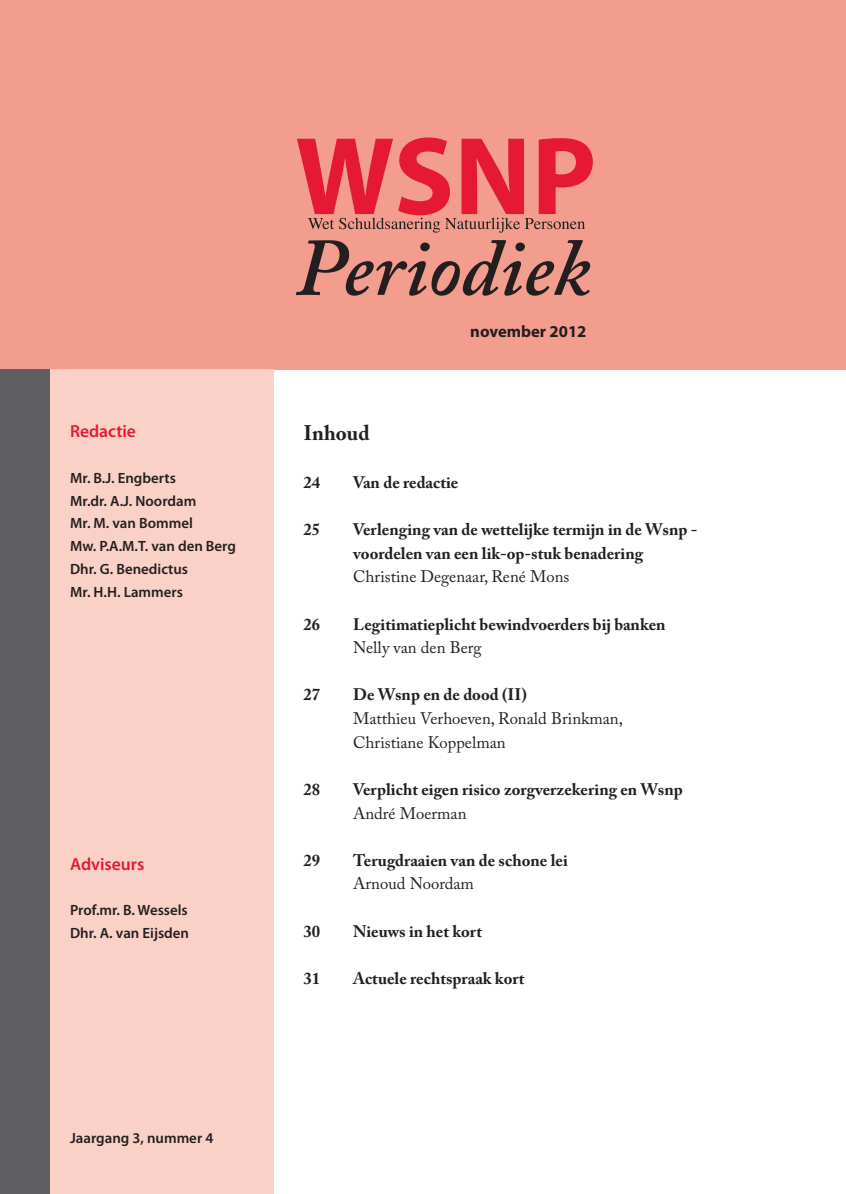
<style>
.page{position:relative;width:846px;height:1194px;background:#fff}
.page>*{position:absolute;margin:0;border:0;box-sizing:border-box;transform-origin:0 0}
.t1{font:700 21px "Adobe Caslon Pro";color:#231f20}
.t2{font:600 17.5px "Myriad Pro";color:#e51836}
.t3{font:700 16.62px/23.6px "Adobe Caslon Pro";color:#231f20}
.t4{font:16.62px/23.6px "Adobe Caslon Pro";color:#231f20}
.t5{font:700 16.62px "Myriad Pro";color:#231f20}
.t6{font:600 14.88px/22.8px "Myriad Pro";color:#231f20}
</style>
<div class="page">
<div style="left:0;top:0;width:845px;height:369px;background:#f29d8e"></div>
<svg style="left:296px;top:240px;width:294px;height:56px"></svg>
<svg style="left:297px;top:137px;width:295px;height:96px"></svg>
<div style="left:0;top:369px;width:50px;height:824px;background:#5f5f62"></div>
<div style="left:50px;top:369px;width:223px;height:824px;background:#fad1c6"></div>
<p class="t2" style="left:70px;top:421px;width:67px">Redactie</p>
<p class="t6" style="left:70px;top:466px;width:167px">Mr. B.J. Engberts<br>Mr.dr. A.J. Noordam<br>Mr. M. van Bommel<br>Mw. P.A.M.T. van den Berg<br>Dhr. G. Benedictus<br>Mr. H.H. Lammers</p>
<p class="t2" style="left:70px;top:854px;width:76px">Adviseurs</p>
<p class="t6" style="left:70px;top:899px;width:120px">Prof.mr. B. Wessels<br>Dhr. A. van Eijsden</p>
<p class="t6" style="left:70px;top:1126px;width:145px">Jaargang 3, nummer 4</p>
<p class="t5" style="left:470px;top:322px;width:118px">november 2012</p>
<p class="t1" style="left:303px;top:420px;width:68px">Inhoud</p>
<p class="t3" style="left:303px;top:470px;width:18px">24</p>
<p class="t3" style="left:353px;top:470px;width:107px">Van de redactie</p>
<p class="t3" style="left:303px;top:517px;width:18px">25</p>
<p class="t3" style="left:353px;top:517px;width:345px">Verlenging van de wettelijke termijn in de Wsnp - voordelen van een lik-op-stuk benadering</p>
<p class="t4" style="left:353px;top:564px;width:218px">Christine Degenaar, René Mons</p>
<p class="t3" style="left:303px;top:612px;width:18px">26</p>
<p class="t3" style="left:353px;top:612px;width:314px">Legitimatieplicht bewindvoerders bij banken</p>
<p class="t4" style="left:353px;top:635px;width:130px">Nelly van den Berg</p>
<p class="t3" style="left:303px;top:683px;width:18px">27</p>
<p class="t3" style="left:353px;top:683px;width:175px">De Wsnp en de dood (II)</p>
<p class="t4" style="left:353px;top:706px;width:271px">Matthieu Verhoeven, Ronald Brinkman,<br>Christiane Koppelman</p>
<p class="t3" style="left:303px;top:777px;width:18px">28</p>
<p class="t3" style="left:353px;top:777px;width:331px">Verplicht eigen risico zorgverzekering en Wsnp</p>
<p class="t4" style="left:353px;top:801px;width:115px">André Moerman</p>
<p class="t3" style="left:303px;top:848px;width:18px">29</p>
<p class="t3" style="left:353px;top:848px;width:216px">Terugdraaien van de schone lei</p>
<p class="t4" style="left:353px;top:872px;width:122px">Arnoud Noordam</p>
<p class="t3" style="left:303px;top:919px;width:18px">30</p>
<p class="t3" style="left:353px;top:919px;width:130px">Nieuws in het kort</p>
<p class="t3" style="left:303px;top:966px;width:18px">31</p>
<p class="t3" style="left:353px;top:966px;width:173px">Actuele rechtspraak kort</p>
</div>
